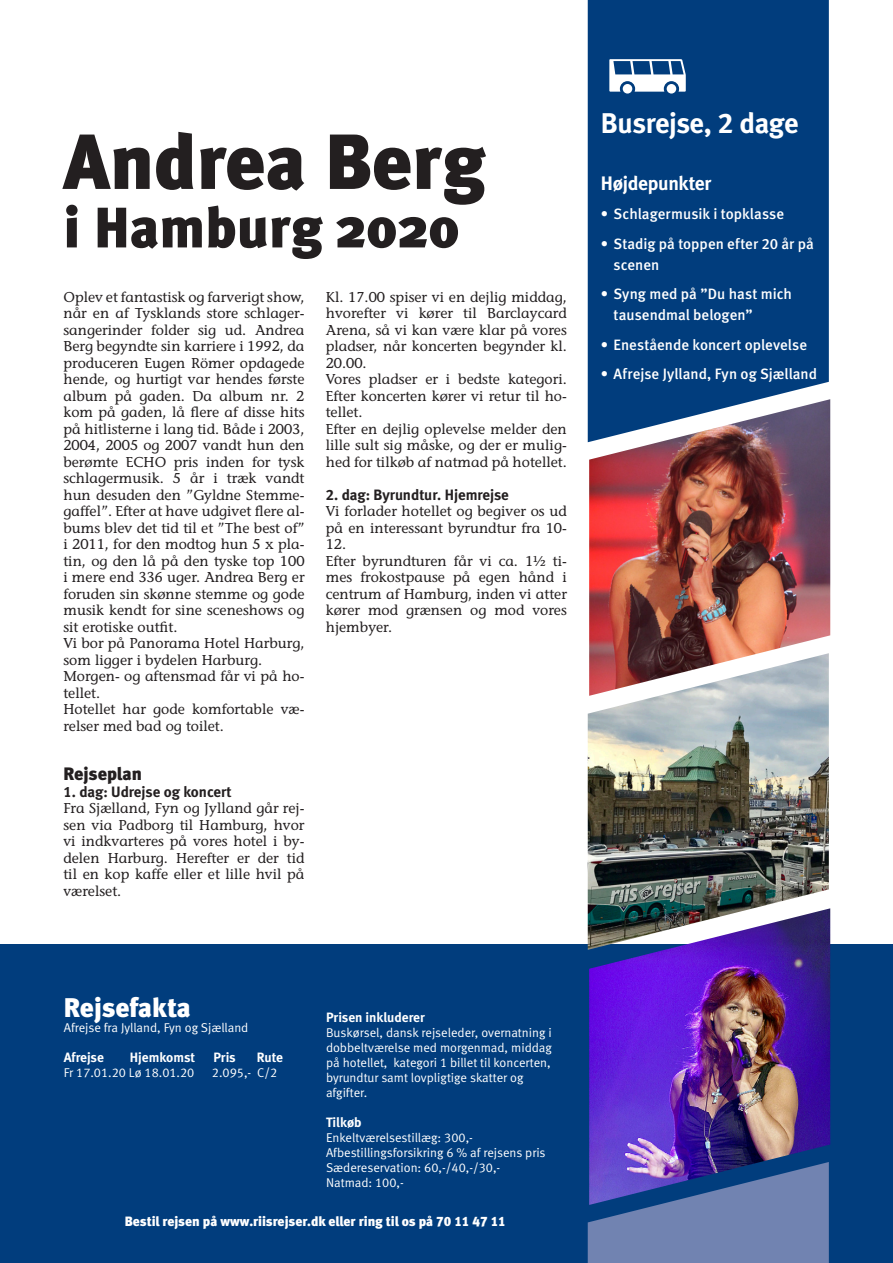
<style>
.page{position:relative;width:893px;height:1263px;background:#fff}
.page>*{position:absolute;margin:0;border:0;box-sizing:border-box;transform-origin:0 0}
._2_by{font:900 78px "Meta Plus";color:#231f20}
._2_by-2{font:900 57px "Meta Plus";color:#231f20}
._1_spot_over{font:28.5px "Meta Bold LF";letter-spacing:-.015em;color:#fff}
._5_rejsefakta{font:27px "Meta Black Lf";color:#fff}
._1_spot_over-2{font:19.5px "Meta Bold LF";letter-spacing:-.015em;color:#fff}
._4_over_mellemrubrik{font:18px "Meta Black Lf";letter-spacing:-.005em;color:#231f20}
._1_første_spot_under{font:15px/21px "Meta Medium LF";letter-spacing:.005em;color:#fff}
._3_brødtekst{font:15px "Meta Bold LF";color:#231f20}
._3_brødtekst-2{font:500 14.25px/16.5px "Stone Informal Std";color:#231f20;text-align:justify}
._3_brødtekst-3{font:13.5px "Meta Black Lf";color:#fff}
._5_afrejse_fra{font:13.5px "Meta Bold LF";color:#fff}
._5_brød_tillæg{font:12.75px/15px "Meta Normal LF";color:#fff}
._5_afrejse_fra-2{font:12.75px "Meta Normal LF";color:#fff}
</style>
<div class="page">
<div style="left:0;top:944px;width:893px;height:319px;background:#013d7d"></div>
<div style="left:588px;top:0;width:241px;height:442px;background:#013d7d"></div>
<div style="left:588px;top:1205px;width:241px;height:58px;background:#7183b1"></div>
<svg style="left:609px;top:59px;width:77px;height:35px"></svg>
<img style="left:588px;top:696px;width:241px;height:254px">
<img style="left:589px;top:908px;width:241px;height:297px">
<img style="left:589px;top:399px;width:241px;height:297px">
<p class="_2_by" style="left:63px;top:116px;width:424px">Andrea Berg</p>
<p class="_2_by-2" style="left:63px;top:194px;width:398px">i Hamburg 2020</p>
<p class="_3_brødtekst-2" style="left:63px;top:288px;width:243px">Oplev et fantastisk og farverigt show, når en af Tysklands store schlager&shy;sangerinder folder sig ud. Andrea Berg begyndte sin karriere i 1992, da produceren Eugen Römer opdagede hende, og hurtigt var hendes første album på gaden. Da album nr. 2 kom på gaden, lå flere af disse hits på hitlisterne i lang tid. Både i 2003, 2004, 2005 og 2007 vandt hun den berømte ECHO pris inden for tysk schlagermusik. 5 år i træk vandt hun desuden den ”Gyldne Stemme&shy;gaffel”. Efter at have udgivet flere al&shy;bums blev det tid til et ”The best of” i 2011, for den modtog hun 5 x pla&shy;tin, og den lå på den tyske top 100 i mere end 336 uger. Andrea Berg er foruden sin skønne stemme og gode musik kendt for sine sceneshows og sit erotiske outfit.</p>
<p class="_3_brødtekst-2" style="left:63px;top:635px;width:243px">Vi bor på Panorama Hotel Harburg, som ligger i bydelen Harburg.</p>
<p class="_3_brødtekst-2" style="left:63px;top:668px;width:243px">Morgen- og aftensmad får vi på ho&shy;tellet.</p>
<p class="_3_brødtekst-2" style="left:63px;top:701px;width:243px">Hotellet har gode komfortable væ&shy;relser med bad og toilet.</p>
<p class="_4_over_mellemrubrik" style="left:63px;top:763px;width:80px">Rejseplan</p>
<p class="_3_brødtekst" style="left:63px;top:782px;width:170px">1. dag: Udrejse og koncert</p>
<p class="_3_brødtekst-2" style="left:63px;top:800px;width:243px">Fra Sjælland, Fyn og Jylland går rej&shy;sen via Padborg til Hamburg, hvor vi indkvarteres på vores hotel i by&shy;delen Harburg. Herefter er der tid til en kop kaffe eller et lille hvil på værelset.</p>
<p class="_3_brødtekst-2" style="left:326px;top:288px;width:243px">Kl. 17.00 spiser vi en dejlig middag, hvorefter vi kører til Barclaycard Arena, så vi kan være klar på vores pladser, når koncerten begynder kl.<br>20.00.</p>
<p class="_3_brødtekst-2" style="left:326px;top:371px;width:243px">Vores pladser er i bedste kategori.<br>Efter koncerten kører vi retur til ho&shy;tellet.</p>
<p class="_3_brødtekst-2" style="left:326px;top:420px;width:243px">Efter en dejlig oplevelse melder den lille sult sig måske, og der er mulig&shy;hed for tilkøb af natmad på hotellet.</p>
<p class="_3_brødtekst" style="left:326px;top:485px;width:185px">2. dag: Byrundtur. Hjemrejse</p>
<p class="_3_brødtekst-2" style="left:326px;top:503px;width:243px">Vi forlader hotellet og begiver os ud på en interessant byrundtur fra 10- 12.</p>
<p class="_3_brødtekst-2" style="left:326px;top:552px;width:243px">Efter byrundturen får vi ca. 1½ ti&shy;mes frokostpause på egen hånd i centrum af Hamburg, inden vi atter kører mod grænsen og mod vores hjembyer.</p>
<p class="_1_spot_over" style="left:601px;top:106px;width:199px">Busrejse, 2 dage</p>
<p class="_1_spot_over-2" style="left:601px;top:171px;width:112px">Højdepunkter</p>
<p class="_1_første_spot_under" style="left:601px;top:203px;width:185px">• Schlagermusik i topklasse</p>
<p class="_1_første_spot_under" style="left:614px;top:233px;width:202px;text-indent:-13px">• Stadig på toppen efter 20 år på scenen</p>
<p class="_1_første_spot_under" style="left:614px;top:283px;width:180px;text-indent:-13px">• Syng med på ”Du hast mich tausendmal belogen”</p>
<p class="_1_første_spot_under" style="left:601px;top:334px;width:208px">• Enestående koncert oplevelse</p>
<p class="_1_første_spot_under" style="left:601px;top:363px;width:218px">• Afrejse Jylland, Fyn og Sjælland</p>
<p class="_5_rejsefakta" style="left:64px;top:991px;width:128px">Rejsefakta</p>
<p class="_5_afrejse_fra-2" style="left:64px;top:1020px;width:186px">Afrejse fra Jylland, Fyn og Sjælland</p>
<p class="_5_afrejse_fra" style="left:64px;top:1049px;width:42px">Afrejse</p>
<p class="_5_afrejse_fra" style="left:130px;top:1049px;width:67px">Hjemkomst</p>
<p class="_5_afrejse_fra" style="left:213px;top:1049px;width:24px">Pris</p>
<p class="_5_afrejse_fra" style="left:257px;top:1049px;width:28px">Rute</p>
<p class="_5_afrejse_fra-2" style="left:64px;top:1065px;width:132px">Fr 17.01.20 Lø 18.01.20</p>
<p class="_5_afrejse_fra-2" style="left:212px;top:1065px;width:67px">2.095,- C/2</p>
<p class="_5_afrejse_fra" style="left:326px;top:1009px;width:100px">Prisen inkluderer</p>
<p class="_5_brød_tillæg" style="left:326px;top:1024px;width:227px">Buskørsel, dansk rejseleder, overnatning i dobbeltværelse med morgenmad, middag på hotellet, kategori 1 billet til koncerten, byrundtur samt lovpligtige skatter og afgifter.</p>
<p class="_5_afrejse_fra" style="left:326px;top:1114px;width:37px">Tilkøb</p>
<p class="_5_brød_tillæg" style="left:326px;top:1129px;width:148px">Enkeltværelsestillæg: 300,-</p>
<p class="_5_brød_tillæg" style="left:326px;top:1144px;width:221px">Afbestillingsforsikring 6 % af rejsens pris</p>
<p class="_5_brød_tillæg" style="left:326px;top:1159px;width:176px">Sædereservation: 60,-/40,-/30,-</p>
<p class="_5_brød_tillæg" style="left:326px;top:1174px;width:79px">Natmad: 100,-</p>
<p class="_3_brødtekst-3" style="left:125px;top:1213px;width:382px">Bestil rejsen på www.riisrejser.dk eller ring til os på 70 11 47 11</p>
</div>
